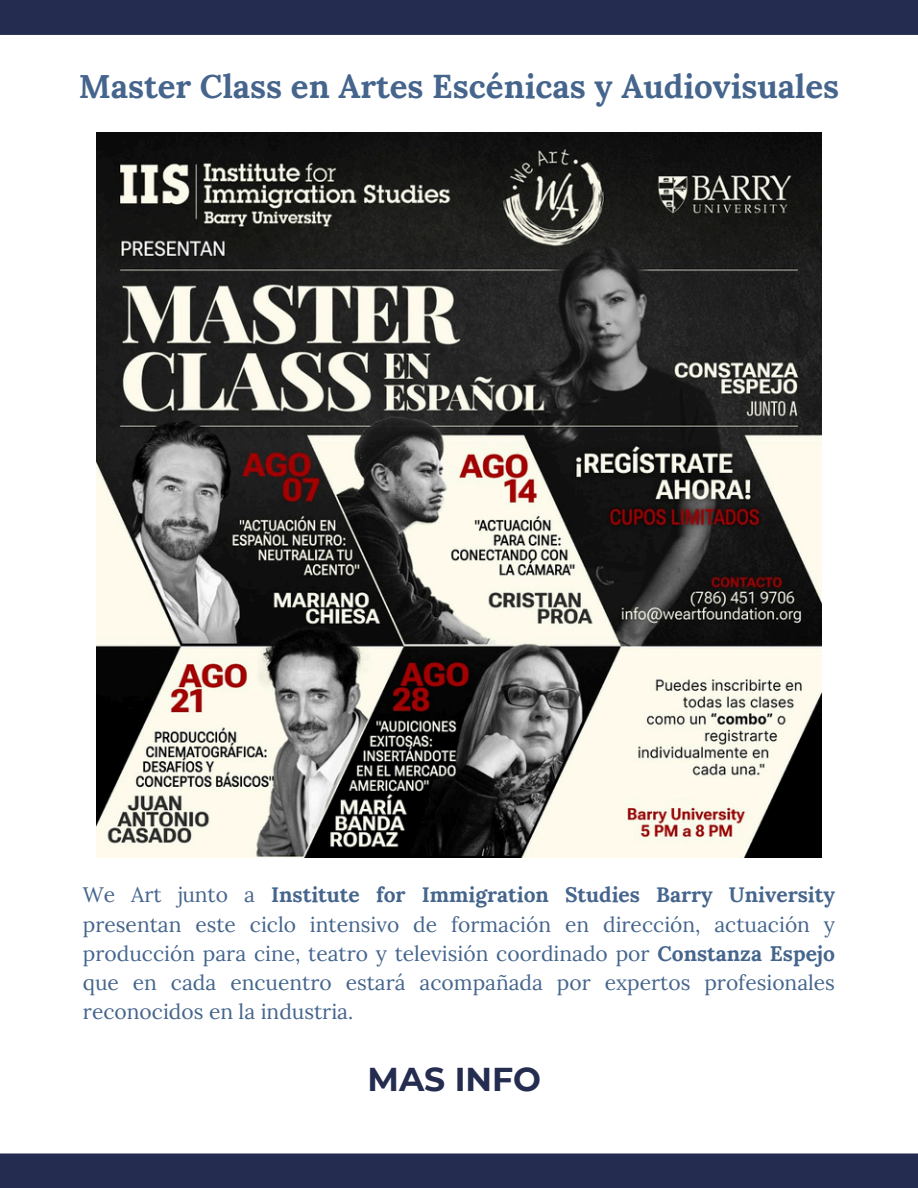
<style>
.page{position:relative;width:918px;height:1188px;background:#fff}
.page>*{position:absolute;margin:0;border:0;box-sizing:border-box;transform-origin:0 0}
.t1{font:700 33px "Lora";color:#45658d}
.t2{font:700 33px "Montserrat";color:#242c4f}
.t3{font:21px/29.2px "Lora";color:#45658d;text-align:justify}
.s1{font-weight:700}
</style>
<div class="page">
<div style="left:0;top:0;width:918px;height:35px;background:#242c4f"></div>
<div style="left:0;top:1153px;width:918px;height:35px;background:#242c4f"></div>
<img style="left:97px;top:133px;width:724px;height:724px">
<p class="t1" style="left:79px;top:65px;width:762px">Master Class en Artes Escénicas y Audiovisuales</p>
<p class="t3" style="left:83px;top:880px;width:754px">We Art junto a <span class="s1">Institute for Immigration Studies Barry University </span>presentan este ciclo intensivo de formación en dirección, actuación y producción para cine, teatro y televisión coordinado por <span class="s1">Constanza Espejo </span>que en cada encuentro estará acompañada por expertos profesionales reconocidos en la industria.</p>
<h1 class="t2" style="left:368px;top:1059px;width:175px">MAS INFO</h1>
</div>
